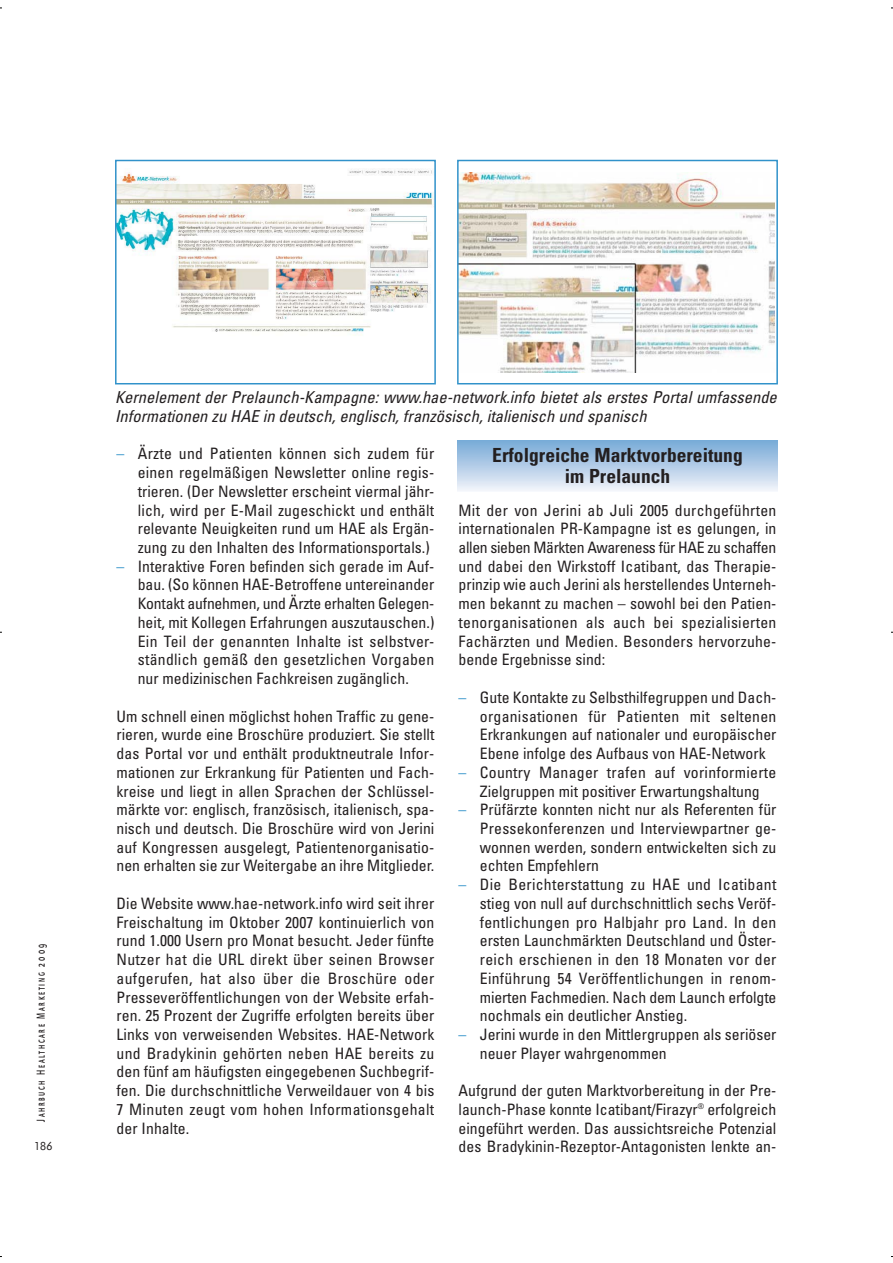
<style>
.page{position:relative;width:893px;height:1263px;background:#fff}
.page>*{position:absolute;margin:0;border:0;box-sizing:border-box;transform-origin:0 0}
.t1{font:700 condensed 19.5px/21px "Univers";color:#231f20;text-align:center}
.t2{font:italic condensed 16.5px/18.8px "Univers";color:#231f20}
.t3{font:condensed 15.75px/18.8px "Univers";color:#231f20;text-align:justify}
.t4{font:500 12px "Quay Sans SC";letter-spacing:.215em;color:#231f20;scale:.65 1}
.t5{font:12px "Futura SB";color:#231f20}
.s1{color:#3192ca}
</style>
<div class="page">
<div style="left:457px;top:440px;width:320px;height:51px;background:linear-gradient(to bottom,#75a9d6,#f1f2f9)"></div>
<img style="left:459px;top:172px;width:316px;height:200px">
<div style="left:457px;top:160px;width:320px;height:224px;border:1px solid #3192ca"></div>
<img style="left:117px;top:169px;width:317px;height:167px">
<div style="left:115px;top:160px;width:321px;height:224px;border:1px solid #3192ca"></div>
<p class="t4" style="left:34px;top:1122px;width:275px;rotate:-90deg">Jahrbuch Healthcare Marketing 2009</p>
<p class="t5" style="left:34px;top:1139px;width:20px">186</p>
<p class="t2" style="left:115px;top:389px;width:666px">Kernelement der Prelaunch-Kampagne: www.hae-network.info bietet als erstes Portal umfassende<br>Informationen zu HAE in deutsch,englisch,französisch,italienisch und spanisch</p>
<p class="t3" style="left:138px;top:446px;width:298px;text-indent:-21px"><span class="s1">–</span> Ärzte und Patienten können sich zudem für einen regelmäßigen Newsletter online regis&shy;trieren. (Der Newsletter erscheint viermal jähr&shy;lich, wird per E-Mail zugeschickt und enthält relevante Neuigkeiten rund um HAE als Ergän&shy;zung zu den Inhalten des Informationsportals.)</p>
<p class="t3" style="left:138px;top:558px;width:298px;text-indent:-21px"><span class="s1">–</span> Interaktive Foren befinden sich gerade im Auf&shy;bau. (So können HAE-Betroffene untereinander Kontakt aufnehmen, und Ärzte erhalten Gelegen&shy;heit, mit Kollegen Erfahrungen auszutauschen.)<br>Ein Teil der genannten Inhalte ist selbstver&shy;ständlich gemäß den gesetzlichen Vorgaben nur medizinischen Fachkreisen zugänglich.</p>
<p class="t3" style="left:116px;top:708px;width:319px">Um schnell einen möglichst hohen Traffic zu gene&shy;rieren, wurde eine Broschüre produziert. Sie stellt das Portal vor und enthält produktneutrale Infor&shy;mationen zur Erkrankung für Patienten und Fach&shy;kreise und liegt in allen Sprachen der Schlüssel&shy;märkte vor: englisch, französisch, italienisch, spa&shy;nisch und deutsch. Die Broschüre wird von Jerini auf Kongressen ausgelegt, Patientenorganisatio&shy;nen erhalten sie zur Weitergabe an ihre Mitglieder.</p>
<p class="t3" style="left:116px;top:895px;width:319px">Die Website www.hae-network.info wird seit ihrer Freischaltung im Oktober 2007 kontinuierlich von rund 1.000 Usern pro Monat besucht. Jeder fünfte Nutzer hat die URL direkt über seinen Browser aufgerufen, hat also über die Broschüre oder Presseveröffentlichungen von der Website erfah&shy;ren. 25 Prozent der Zugriffe erfolgten bereits über Links von verweisenden Websites. HAE-Network und Bradykinin gehörten neben HAE bereits zu den fünf am häufigsten eingegebenen Suchbegrif&shy;fen. Die durchschnittliche Verweildauer von 4 bis 7 Minuten zeugt vom hohen Informationsgehalt der Inhalte.</p>
<p class="t1" style="left:492px;top:447px;width:252px">Erfolgreiche Marktvorbereitung im Prelaunch</p>
<p class="t3" style="left:458px;top:502px;width:319px">Mit der von Jerini ab Juli 2005 durchgeführten internationalen PR-Kampagne ist es gelungen, in allen sieben Märkten Awareness für HAE zu schaffen und dabei den Wirkstoff Icatibant, das Therapie&shy;prinzip wie auch Jerini als herstellendes Unterneh&shy;men bekannt zu machen – sowohl bei den Patien&shy;tenorganisationen als auch bei spezialisierten Fachärzten und Medien. Besonders hervorzuhe&shy;bende Ergebnisse sind:</p>
<p class="t3" style="left:480px;top:689px;width:298px;text-indent:-21px"><span class="s1">–</span> Gute Kontakte zu Selbsthilfegruppen und Dach&shy;organisationen für Patienten mit seltenen Erkrankungen auf nationaler und europäischer Ebene infolge des Aufbaus von HAE-Network</p>
<p class="t3" style="left:458px;top:764px;width:319px;text-align:center"><span class="s1">–</span> Country Manager trafen auf vorinformierte<br>Zielgruppen mit positiver Erwartungshaltung</p>
<p class="t3" style="left:480px;top:802px;width:298px;text-indent:-21px"><span class="s1">–</span> Prüfärzte konnten nicht nur als Referenten für Pressekonferenzen und Interviewpartner ge&shy;wonnen werden, sondern entwickelten sich zu echten Empfehlern</p>
<p class="t3" style="left:480px;top:877px;width:298px;text-indent:-21px"><span class="s1">–</span> Die Berichterstattung zu HAE und Icatibant stieg von null auf durchschnittlich sechs Veröf&shy;fentlichungen pro Halbjahr pro Land. In den ersten Launchmärkten Deutschland und Öster&shy;reich erschienen in den 18 Monaten vor der Einführung 54 Veröffentlichungen in renom&shy;mierten Fachmedien. Nach dem Launch erfolgte nochmals ein deutlicher Anstieg.</p>
<p class="t3" style="left:480px;top:1026px;width:298px;text-indent:-21px"><span class="s1">–</span> Jerini wurde in den Mittlergruppen als seriöser neuer Player wahrgenommen</p>
<p class="t3" style="left:458px;top:1083px;width:319px">Aufgrund der guten Marktvorbereitung in der Pre&shy;launch-Phase konnte Icatibant/Firazyr<sup>®</sup> erfolgreich eingeführt werden. Das aussichtsreiche Potenzial des Bradykinin-Rezeptor-Antagonisten lenkte an -</p>
</div>
